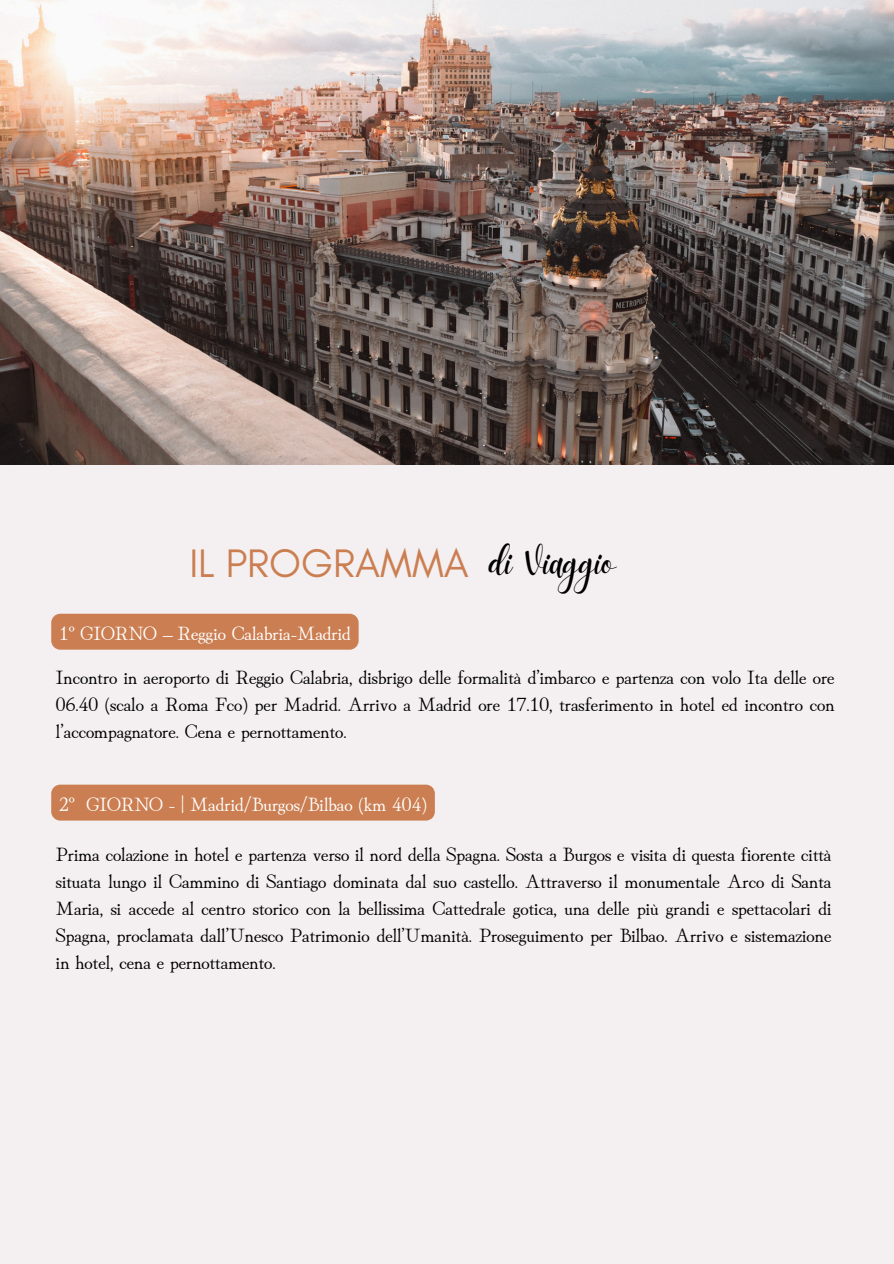
<style>
.page{position:relative;width:894px;height:1264px;background:#fff}
.page>*{position:absolute;margin:0;border:0;box-sizing:border-box;transform-origin:0 0}
.t1{font:40.5px "Glacial Indifference";color:#cb7e51}
.t2{font:40.5px "Daydream";letter-spacing:-.02em;color:#000}
.t3{font:19.5px/27px "Hina Mincho";color:#000;text-align:justify}
.t4{font:19.5px "Hina Mincho";color:#fff}
</style>
<div class="page">
<div style="left:0;top:0;width:893px;height:1263px;background:#f4f0f1"></div>
<img style="left:0;top:0;width:892px;height:465px">
<div style="left:51px;top:613px;width:307px;height:36px;background:#cb7e51;border-radius:9px"></div>
<div style="left:51px;top:784px;width:384px;height:36px;background:#cb7e51"></div>
<p class="t1" style="left:189px;top:538px;width:281px">IL PROGRAMMA</p>
<p class="t2" style="left:488px;top:538px;width:129px">di Viaggio</p>
<p class="t4" style="left:59px;top:617px;width:293px">1° GIORNO – Reggio Calabria-Madrid</p>
<h1 class="t3" style="left:56px;top:661px;width:780px">Incontro in aeroporto di Reggio Calabria, disbrigo delle formalità d’imbarco e partenza con volo Ita delle ore 06.40 (scalo a Roma Fco) per Madrid. Arrivo a Madrid ore 17.10, trasferimento in hotel ed incontro con l’accompagnatore. Cena e pernottamento.</h1>
<p class="t4" style="left:59px;top:788px;width:369px">2° GIORNO - | Madrid/Burgos/Bilbao (km 404)</p>
<h2 class="t3" style="left:56px;top:839px;width:776px">Prima colazione in hotel e partenza verso il nord della Spagna. Sosta a Burgos e visita di questa fiorente città situata lungo il Cammino di Santiago dominata dal suo castello. Attraverso il monumentale Arco di Santa Maria, si accede al centro storico con la bellissima Cattedrale gotica, una delle più grandi e spettacolari di Spagna, proclamata dall’Unesco Patrimonio dell’Umanità. Proseguimento per Bilbao. Arrivo e sistemazione in hotel, cena e pernottamento.</h2>
</div>
